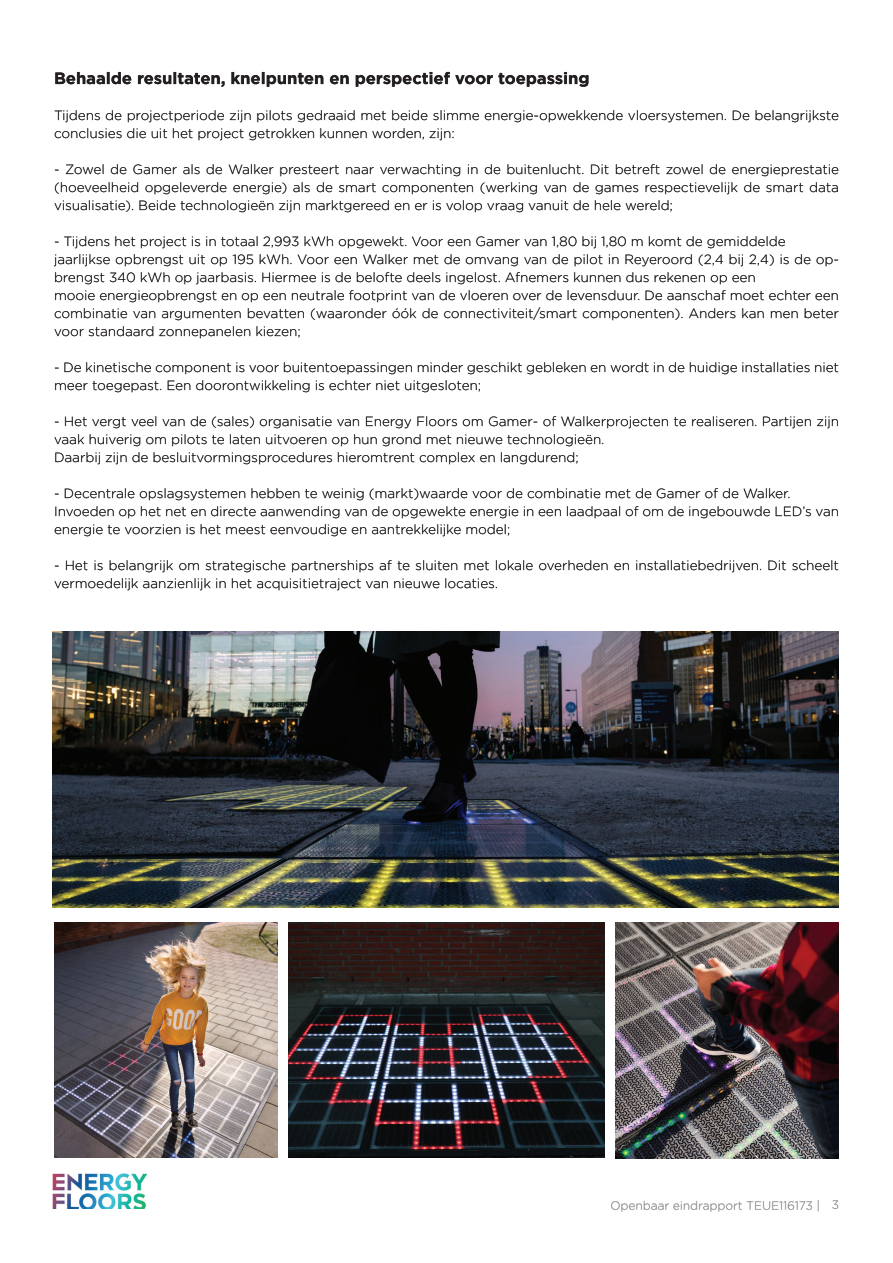
<style>
.page{position:relative;width:893px;height:1263px;background:#fff}
.page>*{position:absolute;margin:0;border:0;box-sizing:border-box;transform-origin:0 0}
.t1{font:700 16.5px "Gotham";color:#231f20}
.t2{font:300 13.5px/18px "Gotham";color:#231f20}
.t3{font:300 12px "Gotham";color:#919396}
</style>
<div class="page">
<img style="left:52px;top:1173px;width:94px;height:36px">
<img style="left:54px;top:923px;width:224px;height:235px">
<img style="left:288px;top:922px;width:317px;height:235px">
<img style="left:615px;top:922px;width:224px;height:236px">
<img style="left:52px;top:631px;width:787px;height:277px">
<svg style="left:55px;top:578px;width:442px;height:12px"></svg>
<svg style="left:55px;top:560px;width:783px;height:12px"></svg>
<svg style="left:55px;top:524px;width:454px;height:12px"></svg>
<svg style="left:55px;top:506px;width:783px;height:12px"></svg>
<svg style="left:55px;top:488px;width:734px;height:12px"></svg>
<svg style="left:55px;top:452px;width:522px;height:12px"></svg>
<svg style="left:55px;top:434px;width:548px;height:12px"></svg>
<svg style="left:55px;top:416px;width:783px;height:12px"></svg>
<svg style="left:55px;top:380px;width:425px;height:12px"></svg>
<svg style="left:55px;top:362px;width:783px;height:12px"></svg>
<svg style="left:55px;top:326px;width:244px;height:12px"></svg>
<svg style="left:55px;top:290px;width:783px;height:30px"></svg>
<svg style="left:55px;top:272px;width:700px;height:12px"></svg>
<svg style="left:54px;top:254px;width:784px;height:12px"></svg>
<svg style="left:55px;top:236px;width:730px;height:12px"></svg>
<svg style="left:55px;top:200px;width:617px;height:12px"></svg>
<svg style="left:55px;top:182px;width:783px;height:12px"></svg>
<svg style="left:55px;top:164px;width:783px;height:12px"></svg>
<svg style="left:55px;top:128px;width:399px;height:12px"></svg>
<svg style="left:55px;top:110px;width:783px;height:12px"></svg>
<svg style="left:55px;top:72px;width:533px;height:15px"></svg>
<svg style="left:611px;top:1200px;width:201px;height:11px"></svg>
<svg style="left:832px;top:1200px;width:6px;height:9px"></svg>
<p class="t1" style="left:54px;top:69px;width:537px">Behaalde resultaten, knelpunten en perspectief voor toepassing</p>
<p class="t2" style="left:54px;top:106px;width:786px">Tijdens de projectperiode zijn pilots gedraaid met beide slimme energie-opwekkende vloersystemen. De belangrijkste conclusies die uit het project getrokken kunnen worden, zijn:</p>
<p class="t2" style="left:54px;top:160px;width:786px;text-align:justify">- Zowel de Gamer als de Walker presteert naar verwachting in de buitenlucht. Dit betreft zowel de energieprestatie (hoeveelheid opgeleverde energie) als de smart componenten (werking van de games respectievelijk de smart data visualisatie). Beide technologieën zijn marktgereed en er is volop vraag vanuit de hele wereld;</p>
<p class="t2" style="left:54px;top:232px;width:786px">- Tijdens het project is in totaal 2,993 kWh opgewekt. Voor een Gamer van 1,80 bij 1,80 m komt de gemiddelde jaarlijkse opbrengst uit op 195 kWh. Voor een Walker met de omvang van de pilot in Reyeroord (2,4 bij 2,4) is de op&shy;brengst 340 kWh op jaarbasis. Hiermee is de belofte deels ingelost. Afnemers kunnen dus rekenen op een<br>mooie energieopbrengst en op een neutrale footprint van de vloeren over de levensduur. De aanschaf moet echter een combinatie van argumenten bevatten (waaronder óók de connectiviteit/smart componenten). Anders kan men beter voor standaard zonnepanelen kiezen;</p>
<p class="t2" style="left:54px;top:358px;width:786px">- De kinetische component is voor buitentoepassingen minder geschikt gebleken en wordt in de huidige installaties niet meer toegepast. Een doorontwikkeling is echter niet uitgesloten;</p>
<p class="t2" style="left:54px;top:412px;width:786px">- Het vergt veel van de (sales) organisatie van Energy Floors om Gamer- of Walkerprojecten te realiseren. Partijen zijn vaak huiverig om pilots te laten uitvoeren op hun grond met nieuwe technologieën.<br>Daarbij zijn de besluitvormingsprocedures hieromtrent complex en langdurend;</p>
<p class="t2" style="left:54px;top:484px;width:786px">- Decentrale opslagsystemen hebben te weinig (markt)waarde voor de combinatie met de Gamer of de Walker.<br>Invoeden op het net en directe aanwending van de opgewekte energie in een laadpaal of om de ingebouwde LED’s van energie te voorzien is het meest eenvoudige en aantrekkelijke model;</p>
<p class="t2" style="left:54px;top:556px;width:786px">- Het is belangrijk om strategische partnerships af te sluiten met lokale overheden en installatiebedrijven. Dit scheelt vermoedelijk aanzienlijk in het acquisitietraject van nieuwe locaties.</p>
<p class="t3" style="left:610px;top:1199px;width:230px">Openbaar eindrapport TEUE116173 | 3</p>
</div>
